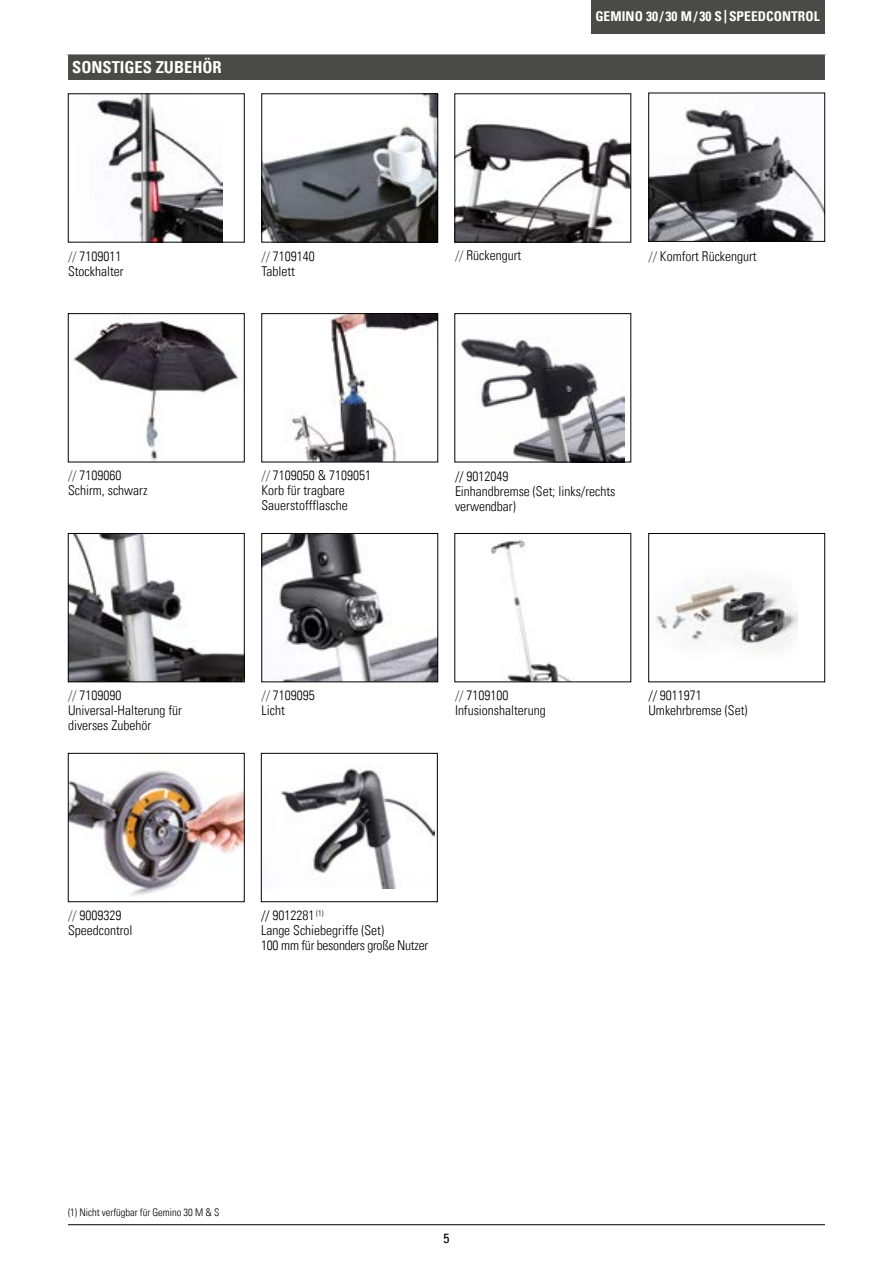
<style>
.page{position:relative;width:893px;height:1263px;background:#fff}
.page>*{position:absolute;margin:0;border:0;box-sizing:border-box;transform-origin:0 0}
.t1{font:16.5px "Univers Com 67 Bold Cond";color:#fff}
.t2{font:13.5px/15px "Univers Com 47 Light Cond";color:#000}
.t3{font:13.5px "Univers Com 67 Bold Cond";letter-spacing:.005em;color:#fff}
.t4{font:condensed 13.5px "Univers Com 57";color:#000}
.t5{font:10.5px "Univers Com 47 Light Cond";letter-spacing:-.005em;color:#000}
.s1{color:#4a4a49}
</style>
<div class="page">
<div style="left:66px;top:53px;width:761px;height:29px;background:#4a4a49"></div>
<hr style="left:65px;top:51px;width:763px;height:3px;background:#fff">
<hr style="left:65px;top:54px;width:3px;height:26px;background:#fff">
<hr style="left:825px;top:54px;width:3px;height:26px;background:#fff">
<hr style="left:65px;top:80px;width:763px;height:3px;background:#fff">
<img style="left:73px;top:315px;width:166px;height:145px">
<img style="left:286px;top:315px;width:150px;height:145px">
<div style="left:261px;top:313px;width:177px;height:149px;border:1px solid #000"></div>
<img style="left:457px;top:124px;width:172px;height:116px">
<div style="left:455px;top:94px;width:176px;height:148px;border:1px solid #000"></div>
<img style="left:460px;top:338px;width:164px;height:122px">
<div style="left:455px;top:313px;width:176px;height:149px;border:1px solid #000"></div>
<img style="left:70px;top:535px;width:172px;height:145px">
<div style="left:68px;top:533px;width:176px;height:149px;border:1px solid #000"></div>
<img style="left:656px;top:580px;width:142px;height:72px">
<div style="left:648px;top:533px;width:177px;height:149px;border:1px solid #000"></div>
<img style="left:263px;top:96px;width:173px;height:144px">
<div style="left:261px;top:94px;width:177px;height:148px;border:1px solid #000"></div>
<img style="left:263px;top:535px;width:173px;height:145px">
<div style="left:261px;top:533px;width:177px;height:149px;border:1px solid #000"></div>
<img style="left:70px;top:770px;width:172px;height:126px">
<div style="left:68px;top:753px;width:176px;height:149px;border:1px solid #000"></div>
<img style="left:280px;top:766px;width:154px;height:123px">
<div style="left:261px;top:753px;width:177px;height:149px;border:1px solid #000"></div>
<img style="left:92px;top:96px;width:130px;height:144px">
<div style="left:68px;top:94px;width:176px;height:148px;border:1px solid #000"></div>
<img style="left:650px;top:103px;width:173px;height:137px">
<div style="left:648px;top:93px;width:177px;height:149px;border:1px solid #000"></div>
<img style="left:490px;top:536px;width:84px;height:144px">
<div style="left:455px;top:533px;width:176px;height:149px;border:1px solid #000"></div>
<div style="left:591px;top:0;width:233px;height:34px;background:#4a4a49"></div>
<hr style="left:68px;top:1224px;width:757px;height:1px;background:#000">
<p class="t1" style="left:72px;top:57px;width:151px">SONSTIGES ZUBEHÖR</p>
<p class="t3" style="left:595px;top:8px;width:226px">GEMINO 30 / 30 M/ 30 S|SPEEDCONTROL</p>
<p class="t2" style="left:68px;top:248px;width:57px"><span class="s1">//</span> 7109011<br>Stockhalter</p>
<p class="t2" style="left:455px;top:248px;width:68px"><span class="s1">//</span> Rückengurt</p>
<p class="t2" style="left:262px;top:248px;width:55px"><span class="s1">//</span> 7109140</p>
<p class="t2" style="left:648px;top:248px;width:110px"><span class="s1">//</span> Komfort Rückengurt</p>
<p class="t2" style="left:262px;top:263px;width:35px">Tablett</p>
<p class="t2" style="left:68px;top:468px;width:81px"><span class="s1">//</span> 7109060<br>Schirm, schwarz</p>
<p class="t2" style="left:262px;top:468px;width:111px"><span class="s1">//</span> 7109050 &amp; 7109051<br>Korb für tragbare<br>Sauerstoffflasche</p>
<p class="t2" style="left:455px;top:468px;width:162px">// 9012049<br>Einhandbremse (Set; links/rechts verwendbar)</p>
<p class="t2" style="left:262px;top:688px;width:55px"><span class="s1">//</span> 7109095<br>Licht</p>
<p class="t2" style="left:68px;top:688px;width:115px"><span class="s1">//</span> 7109090<br>Universal-Halterung für diverses Zubehör</p>
<p class="t2" style="left:648px;top:688px;width:100px">// 9011971<br>Umkehrbremse (Set)</p>
<p class="t2" style="left:455px;top:688px;width:92px"><span class="s1">//</span> 7109100<br>Infusionshalterung</p>
<p class="t2" style="left:68px;top:908px;width:66px"><span class="s1">//</span> 9009329<br>Speedcontrol</p>
<p class="t2" style="left:261px;top:908px;width:169px">// 9012281 <sup>(1)<br></sup>Lange Schiebegriffe (Set)<br>100 mm für besonders große Nutzer</p>
<p class="t5" style="left:68px;top:1206px;width:153px">(1) Nicht verfügbar für Gemino 30 M &amp; S</p>
<p class="t4" style="left:443px;top:1229px;width:7px">5</p>
</div>
